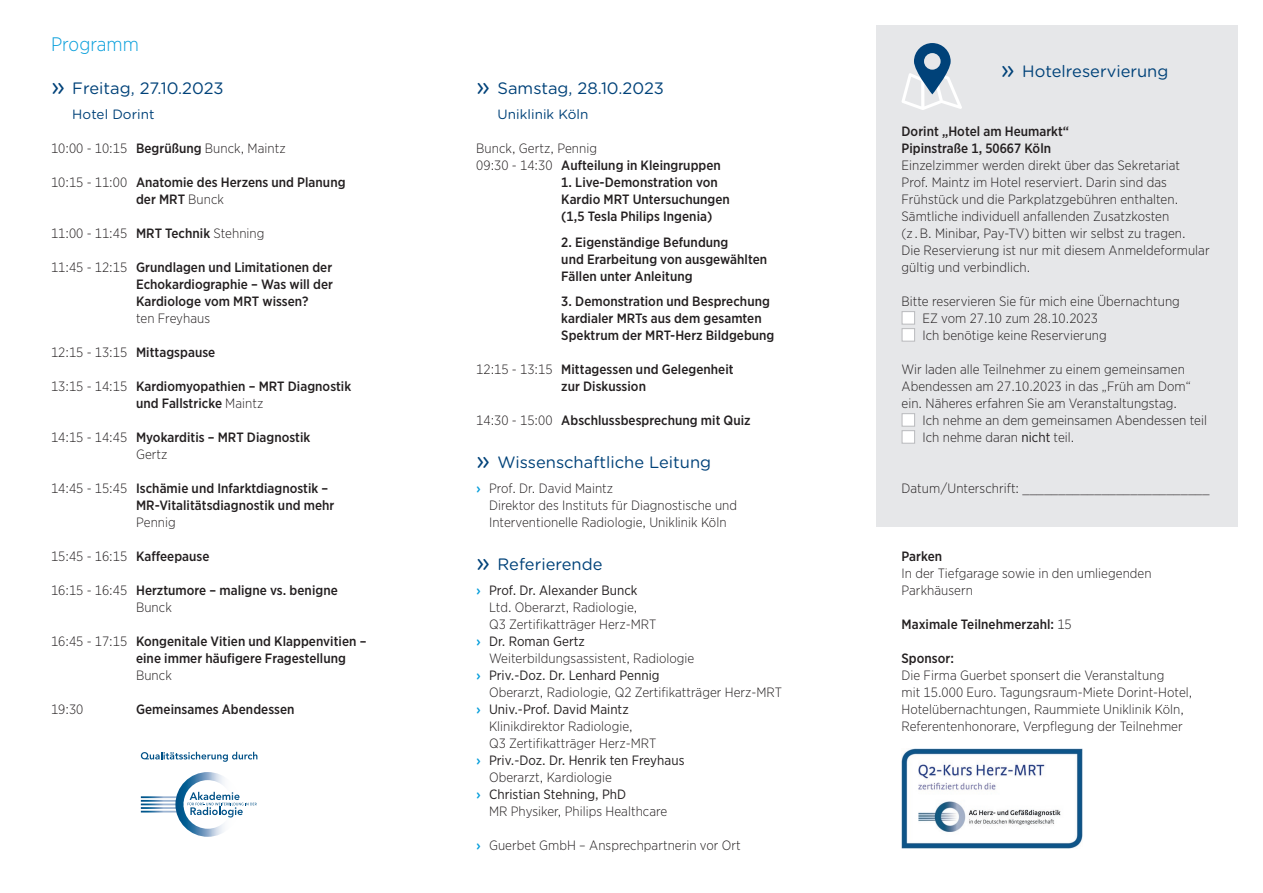
<style>
.page{position:relative;width:1263px;height:893px;background:#fff}
.page>*{position:absolute;margin:0;border:0;box-sizing:border-box;transform-origin:0 0}
.t1{font:300 19.5px "Gotham Narrow";letter-spacing:.005em;color:#069edb}
.t2{font:16.5px "Gotham Rounded";color:#004279}
.t3{font:300 13.5px/17px "Gotham Narrow";letter-spacing:.005em;color:#231f20}
.t4{font:500 13.5px/17px "Gotham Narrow";letter-spacing:.005em;color:#231f20}
.t5{font:13.5px "Gotham Narrow";letter-spacing:.005em;color:#231f20}
.t6{font:13.5px "Gotham Rounded";letter-spacing:.005em;color:#004279}
.s1{font-size:25.5px}
.s2{font-weight:500}
.s3{font-weight:300}
.s4{font-family:"Gotham Rounded";font-weight:500;color:#069edb}
.s5{font-weight:400}
</style>
<div class="page">
<div style="left:876px;top:26px;width:361px;height:501px;background:#e6e7e9"></div>
<svg style="left:902px;top:43px;width:60px;height:67px"></svg>
<div style="left:901px;top:311px;width:14px;height:14px;background:#fff;border:1px solid #bcbdc0"></div>
<div style="left:901px;top:328px;width:14px;height:14px;background:#fff;border:1px solid #bcbdc0"></div>
<div style="left:901px;top:413px;width:14px;height:14px;background:#fff;border:1px solid #bcbdc0"></div>
<div style="left:901px;top:430px;width:14px;height:14px;background:#fff;border:1px solid #bcbdc0"></div>
<svg style="left:141px;top:772px;width:116px;height:65px"></svg>
<svg style="left:141px;top:752px;width:116px;height:10px"></svg>
<img style="left:902px;top:748px;width:180px;height:100px">
<h1 class="t1" style="left:51px;top:32px;width:89px">Programm</h1>
<p class="t2" style="left:51px;top:76px;width:174px"><span class="s1">»</span> Freitag, 27.10.2023</p>
<p class="t6" style="left:72px;top:105px;width:84px">Hotel Dorint</p>
<p class="t3" style="left:51px;top:140px;width:236px">10:00 - 10:15 <span class="s2">Begrüßung</span> Bunck, Maintz</p>
<p class="t4" style="left:136px;top:174px;width:211px;text-indent:-85px"><span class="s3">10:15 - 11:00</span> Anatomie des Herzens und Planung der MRT <span class="s3">Bunck</span></p>
<p class="t3" style="left:51px;top:225px;width:215px">11:00 - 11:45 <span class="s2">MRT Technik</span> Stehning</p>
<p class="t4" style="left:136px;top:259px;width:198px;text-align:justify;text-indent:-85px"><span class="s3">11:45 - 12:15</span> Grundlagen und Limitationen der Echokardiographie – Was will der Kardiologe vom MRT wissen?</p>
<p class="t3" style="left:136px;top:310px;width:76px">ten Freyhaus</p>
<p class="t4" style="left:51px;top:344px;width:166px"><span class="s3">12:15 - 13:15</span> Mittagspause</p>
<p class="t4" style="left:51px;top:378px;width:302px;text-align:center"><span class="s3">13:15 - 14:15</span> Kardiomyopathien – MRT Diagnostik und Fallstricke <span class="s3">Maintz</span></p>
<p class="t4" style="left:136px;top:429px;width:176px;text-indent:-85px"><span class="s3">14:15 - 14:45</span> Myokarditis – MRT Diagnostik<br><span class="s3">Gertz</span></p>
<p class="t4" style="left:136px;top:480px;width:200px;text-indent:-85px"><span class="s3">14:45 - 15:45</span> Ischämie und Infarktdiagnostik –<br>MR-Vitalitätsdiagnostik und mehr</p>
<p class="t3" style="left:136px;top:514px;width:41px">Pennig</p>
<p class="t3" style="left:51px;top:548px;width:160px">15:45 - 16:15 <span class="s2">Kaffeepause</span></p>
<p class="t4" style="left:136px;top:582px;width:203px;text-indent:-85px"><span class="s3">16:15 - 16:45</span> Herztumore – maligne vs. benigne<br><span class="s3">Bunck</span></p>
<p class="t4" style="left:136px;top:633px;width:232px;text-indent:-85px"><span class="s3">16:45 - 17:15</span> Kongenitale Vitien und Klappenvitien – eine immer häufigere Fragestellung</p>
<p class="t3" style="left:136px;top:667px;width:37px">Bunck</p>
<p class="t3" style="left:51px;top:701px;width:34px">19:30</p>
<p class="t4" style="left:136px;top:701px;width:160px">Gemeinsames Abendessen</p>
<p class="t2" style="left:476px;top:76px;width:189px"><span class="s1">»</span> Samstag, 28.10.2023</p>
<p class="t6" style="left:497px;top:105px;width:92px">Uniklinik Köln</p>
<p class="t3" style="left:476px;top:140px;width:246px">Bunck, Gertz, Pennig<br>09:30 - 14:30 <span class="s2">Aufteilung in Kleingruppen</span></p>
<p class="t4" style="left:561px;top:174px;width:170px">1. Live-Demonstration von<br>Kardio MRT Untersuchungen (1,5 Tesla Philips Ingenia)</p>
<p class="t4" style="left:561px;top:233px;width:207px">2. Eigenständige Befundung<br>und Erarbeitung von ausgewählten<br>Fällen unter Anleitung</p>
<p class="t4" style="left:561px;top:293px;width:215px">3. Demonstration und Besprechung kardialer MRTs aus dem gesamten<br>Spektrum der MRT-Herz Bildgebung</p>
<p class="t4" style="left:476px;top:361px;width:259px;text-align:center"><span class="s3">12:15 - 13:15</span> Mittagessen und Gelegenheit zur Diskussion</p>
<p class="t4" style="left:476px;top:412px;width:276px"><span class="s3">14:30 - 15:00</span> Abschlussbesprechung mit Quiz</p>
<p class="t2" style="left:476px;top:451px;width:236px"><span class="s1">»</span> Wissenschaftliche Leitung</p>
<p class="t3" style="left:489px;top:480px;width:250px;text-indent:-13px"><span class="s4">›</span> Prof. Dr. David Maintz<br>Direktor des Instituts für Diagnostische und<br>Interventionelle Radiologie, Uniklinik Köln</p>
<p class="t2" style="left:476px;top:553px;width:128px"><span class="s1">»</span> Referierende</p>
<p class="t5" style="left:476px;top:582px;width:163px"><span class="s4">›</span> Prof. Dr. Alexander Bunck</p>
<p class="t3" style="left:489px;top:599px;width:150px">Ltd. Oberarzt, Radiologie,</p>
<p class="t3" style="left:489px;top:616px;width:169px">Q3 Zertifikatträger Herz-MRT</p>
<p class="t5" style="left:476px;top:633px;width:110px"><span class="s4">›</span> Dr. Roman Gertz</p>
<p class="t3" style="left:489px;top:650px;width:207px">Weiterbildungsassistent, Radiologie</p>
<p class="t5" style="left:476px;top:667px;width:185px"><span class="s4">›</span> Priv.-Doz. Dr. Lenhard Pennig</p>
<p class="t3" style="left:489px;top:684px;width:295px">Oberarzt, Radiologie, Q2 Zertifikatträger Herz-MRT</p>
<p class="t5" style="left:476px;top:701px;width:154px"><span class="s4">›</span> Univ.-Prof. David Maintz</p>
<p class="t3" style="left:489px;top:718px;width:145px">Klinikdirektor Radiologie,</p>
<p class="t3" style="left:489px;top:735px;width:169px">Q3 Zertifikatträger Herz-MRT</p>
<p class="t5" style="left:476px;top:752px;width:210px"><span class="s4">›</span> Priv.-Doz. Dr. Henrik ten Freyhaus</p>
<p class="t3" style="left:489px;top:769px;width:125px">Oberarzt, Kardiologie</p>
<p class="t5" style="left:476px;top:786px;width:151px"><span class="s4">›</span> Christian Stehning, PhD</p>
<p class="t3" style="left:489px;top:803px;width:180px">MR Physiker, Philips Healthcare</p>
<p class="t3" style="left:476px;top:837px;width:266px"><span class="s4">›</span> Guerbet GmbH – Ansprechpartnerin vor Ort</p>
<p class="t2" style="left:1001px;top:59px;width:169px"><span class="s1">»</span> Hotelreservierung</p>
<p class="t4" style="left:901px;top:123px;width:169px">Dorint „Hotel am Heumarkt“<br>Pipinstraße 1, 50667 Köln</p>
<p class="t3" style="left:901px;top:157px;width:310px">Einzelzimmer werden direkt über das Sekretariat Prof. Maintz im Hotel reserviert. Darin sind das Frühstück und die Parkplatzgebühren enthalten.<br>Sämtliche individuell anfallenden Zusatzkosten<br>(z . B. Minibar, Pay-TV) bitten wir selbst zu tragen.<br>Die Reservierung ist nur mit diesem Anmeldeformular gültig und verbindlich.</p>
<p class="t3" style="left:922px;top:293px;width:259px;text-indent:-21px">Bitte reservieren Sie für mich eine Übernachtung<br>EZ vom 27.10 zum 28.10.2023<br>Ich benötige keine Reservierung</p>
<p class="t3" style="left:901px;top:361px;width:285px">Wir laden alle Teilnehmer zu einem gemeinsamen</p>
<p class="t3" style="left:901px;top:378px;width:291px">Abendessen am 27.10.2023 in das „Früh am Dom“</p>
<p class="t3" style="left:901px;top:395px;width:277px">ein. Näheres erfahren Sie am Veranstaltungstag.</p>
<p class="t3" style="left:922px;top:412px;width:286px">Ich nehme an dem gemeinsamen Abendessen teil</p>
<p class="t3" style="left:922px;top:429px;width:153px">Ich nehme daran <span class="s5">nicht</span> teil.</p>
<p class="t3" style="left:901px;top:480px;width:310px">Datum/Unterschrift: __________________________</p>
<p class="t4" style="left:901px;top:548px;width:42px">Parken</p>
<p class="t3" style="left:901px;top:565px;width:252px">In der Tiefgarage sowie in den umliegenden<br>Parkhäusern</p>
<p class="t4" style="left:901px;top:616px;width:172px">Maximale Teilnehmerzahl: <span class="s3">15</span></p>
<p class="t4" style="left:901px;top:650px;width:54px">Sponsor:</p>
<p class="t3" style="left:901px;top:667px;width:292px">Die Firma Guerbet sponsert die Veranstaltung<br>mit 15.000 Euro. Tagungsraum-Miete Dorint-Hotel, Hotelübernachtungen, Raummiete Uniklinik Köln, Referentenhonorare, Verpflegung der Teilnehmer</p>
</div>
